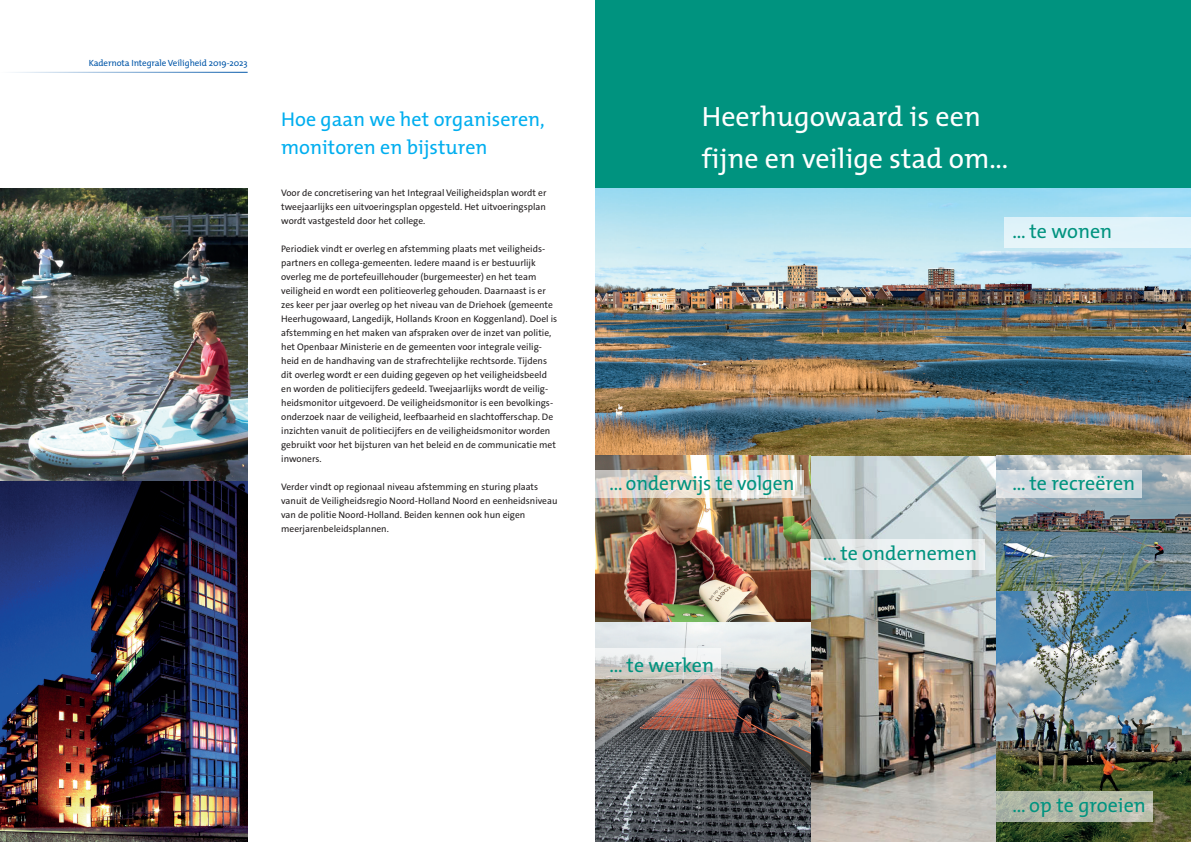
<style>
.page{position:relative;width:1191px;height:842px;background:#fff}
.page>*{position:absolute;margin:0;border:0;box-sizing:border-box;transform-origin:0 0}
.t1{font:28px/42px "The Mix";color:#fff}
.t2{font:20px "The Mix";color:#00937f}
.t3{font:20px/28px "The Mix";color:#00aeef}
.t4{font:9.5px/14px "The Sans T";color:#231f20}
.t5{font:9px "The Mix";letter-spacing:-.01em;color:#0156a8}
</style>
<div class="page">
<img style="left:810px;top:456px;width:186px;height:386px">
<div style="left:595px;top:0;width:596px;height:191px;background:#00937f"></div>
<img style="left:0;top:189px;width:248px;height:293px">
<img style="left:0;top:482px;width:248px;height:360px">
<hr style="left:0;top:72px;width:248px;height:1px;background:#0156a8">
<img style="left:595px;top:189px;width:596px;height:267px">
<img style="left:595px;top:456px;width:215px;height:386px">
<div style="left:1003px;top:217px;width:188px;height:30px;background:#e1f3f9"></div>
<img style="left:996px;top:456px;width:195px;height:386px">
<svg style="left:996px;top:791px;width:156px;height:31px;fill:#b1b9a7"></svg>
<svg style="left:595px;top:649px;width:126px;height:30px"></svg>
<svg style="left:595px;top:470px;width:209px;height:28px"></svg>
<svg style="left:996px;top:470px;width:145px;height:28px;fill:#d7dde1"></svg>
<svg style="left:810px;top:539px;width:175px;height:30px;fill:#ebf0f1"></svg>
<p class="t5" style="left:89px;top:55px;width:160px">Kadernota Integrale Veiligheid 2019-2023</p>
<h2 class="t3" style="left:281px;top:105px;width:265px">Hoe gaan we het organiseren, monitoren en bijsturen</h2>
<h1 class="t1" style="left:702px;top:95px;width:308px">Heerhugowaard is een fijne en veilige stad om...</h1>
<p class="t4" style="left:281px;top:186px;width:267px;text-align:justify">Voor de concretisering van het Integraal Veiligheidsplan wordt er tweejaarlijks een uitvoeringsplan opgesteld. Het uitvoeringsplan wordt vastgesteld door het college.</p>
<p class="t4" style="left:281px;top:242px;width:277px">Periodiek vindt er overleg en afstemming plaats met veiligheids&shy;partners en collega-gemeenten. Iedere maand is er bestuurlijk overleg me de portefeuillehouder (burgemeester) en het team veiligheid en wordt een politieoverleg gehouden. Daarnaast is er zes keer per jaar overleg op het niveau van de Driehoek (gemeente Heerhugowaard, Langedijk, Hollands Kroon en Koggenland). Doel is afstemming en het maken van afspraken over de inzet van politie, het Openbaar Ministerie en de gemeenten voor integrale veilig&shy;heid en de handhaving van de strafrechtelijke rechtsorde. Tijdens dit overleg wordt er een duiding gegeven op het veiligheidsbeeld en worden de politiecijfers gedeeld. Tweejaarlijks wordt de veilig&shy;heidsmonitor uitgevoerd. De veiligheidsmonitor is een bevolkings&shy;onderzoek naar de veiligheid, leefbaarheid en slachtofferschap. De inzichten vanuit de politiecijfers en de veiligheidsmonitor worden gebruikt voor het bijsturen van het beleid en de communicatie met inwoners.</p>
<p class="t4" style="left:281px;top:480px;width:278px">Verder vindt op regionaal niveau afstemming en sturing plaats vanuit de Veiligheidsregio Noord-Holland Noord en eenheidsniveau van de politie Noord-Holland. Beiden kennen ook hun eigen meerjarenbeleidsplannen.</p>
<h2 class="t2" style="left:1012px;top:215px;width:101px">... te wonen</h2>
<h2 class="t2" style="left:609px;top:467px;width:186px">... onderwijs te volgen</h2>
<h2 class="t2" style="left:823px;top:537px;width:155px">... te ondernemen</h2>
<h2 class="t2" style="left:1012px;top:467px;width:124px">... te recreëren</h2>
<h2 class="t2" style="left:609px;top:649px;width:106px">... te werken</h2>
<h2 class="t2" style="left:1012px;top:789px;width:135px">... op te groeien</h2>
</div>
